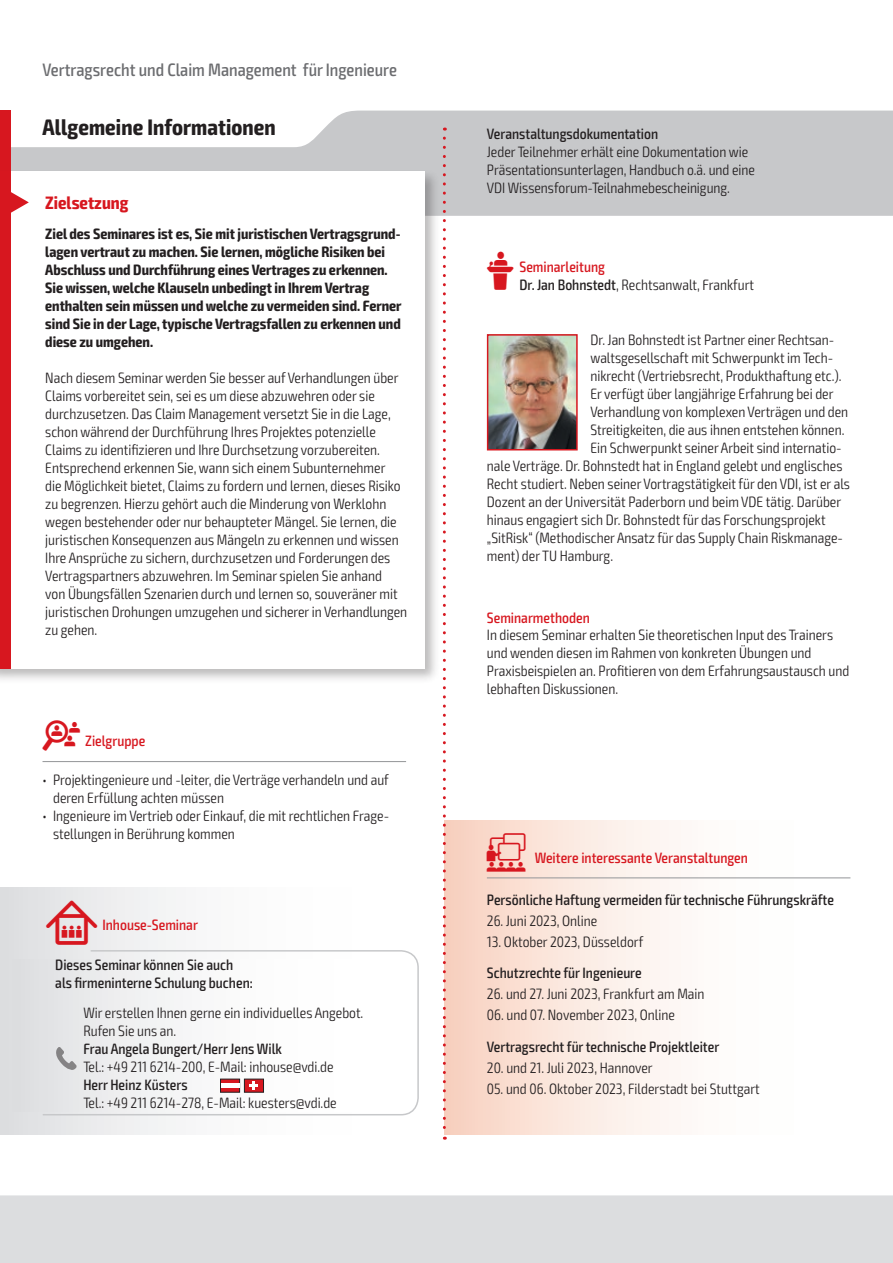
<style>
.page{position:relative;width:893px;height:1263px;background:#fff}
.page>*{position:absolute;margin:0;border:0;box-sizing:border-box;transform-origin:0 0}
.t1{font:700 condensed 22.5px "Exo 2";letter-spacing:.005em;color:#231f20}
.t2{font:500 condensed 18px "Exo 2";color:#6c6d70}
.t3{font:700 condensed 18px "Exo 2";color:#d7171f}
.t4{font:300 condensed 15px/18px "Exo 2";color:#231f20}
.t5{font:700 condensed 15px/18px "Exo 2";color:#231f20}
.t6{font:500 condensed 15px/18px "Exo 2";color:#231f20}
.t7{font:500 condensed 15px "Exo 2";color:#d7171f}
.s1{font-family:"VDI Iconset S4 A Regular";font-weight:400;font-stretch:normal}
.s2{font-family:"VDI Iconset S4 A Regular";font-weight:400;font-stretch:normal;font-size:15.45px}
.s3{font-family:"VDI Iconset S4 A Regular";font-weight:400;font-stretch:normal;color:#d7171f}
.s4{font-weight:500;color:#d7171f}
.s5{font-weight:500}
.s6{font-family:"VDI Iconset S4 A Regular";font-weight:400;font-stretch:normal;font-size:19.5px}
</style>
<div class="page">
<div style="left:0;top:1195px;width:893px;height:68px;background:#dcdddf"></div>
<svg style="left:11px;top:111px;width:881px;height:105px;fill:#c7c8ca"></svg>
<hr style="left:892px;top:111px;width:1px;height:105px;background:#d7171f">
<div style="left:0;top:111px;width:11px;height:63px;background:#d7171f"></div>
<div style="left:444px;top:820px;width:406px;height:314px;background:linear-gradient(to right,#f8d7c8,#fff)"></div>
<hr style="left:487px;top:877px;width:363px;height:1px;background:#939598">
<hr style="left:43px;top:761px;width:363px;height:1px;background:#939598">
<div style="left:0;top:168px;width:440px;height:516px;background:#231f20;opacity:.3"></div>
<div style="left:0;top:171px;width:424px;height:498px;background:#fff"></div>
<div style="left:0;top:171px;width:11px;height:498px;background:#d7171f"></div>
<svg style="left:11px;top:192px;width:18px;height:21px"></svg>
<div style="left:0;top:887px;width:419px;height:247px;background:linear-gradient(to right,#e2e3e5,#fff)"></div>
<svg style="left:42px;top:949px;width:377px;height:167px"></svg>
<div style="left:13px;top:959px;width:382px;height:152px;background:linear-gradient(to right,#e3e3e5,#fff)"></div>
<svg style="left:220px;top:1079px;width:44px;height:13px"></svg>
<div style="left:221px;top:1083px;width:18px;height:5px;background:#fff"></div>
<svg style="left:56px;top:1047px;width:21px;height:23px"></svg>
<img style="left:490px;top:337px;width:85px;height:110px">
<div style="left:487px;top:334px;width:91px;height:116px;border:2px solid #d7171f"></div>
<svg style="left:443px;top:138px;width:3px;height:1002px"></svg>
<p class="t2" style="left:43px;top:59px;width:356px">Vertragsrecht und Claim Management für Ingenieure</p>
<h1 class="t1" style="left:43px;top:113px;width:235px">Allgemeine Informationen</h1>
<p class="t6" style="left:487px;top:125px;width:173px">Veranstaltungsdokumentation</p>
<p class="t4" style="left:487px;top:143px;width:270px">Jeder Teilnehmer erhält eine Dokumentation wie<br>Präsentationsunterlagen, Handbuch o.ä. und eine<br>VDI Wissensforum-Teilnahmebescheinigung.</p>
<p class="t3" style="left:45px;top:192px;width:85px">Zielsetzung</p>
<p class="t5" style="left:45px;top:225px;width:358px">Ziel des Seminares ist es, Sie mit juristischen Vertragsgrund&shy;lagen vertraut zu machen. Sie lernen, mögliche Risiken bei Abschluss und Durchführung eines Vertrages zu erkennen.<br>Sie wissen, welche Klauseln unbedingt in Ihrem Vertrag enthalten sein müssen und welche zu vermeiden sind. Ferner sind Sie in der Lage, typische Vertragsfallen zu erkennen und diese zu umgehen.</p>
<p class="t4" style="left:45px;top:369px;width:363px">Nach diesem Seminar werden Sie besser auf Verhandlungen über Claims vorbereitet sein, sei es um diese abzuwehren oder sie durchzusetzen. Das Claim Management versetzt Sie in die Lage, schon während der Durchführung Ihres Projektes potenzielle Claims zu identifizieren und Ihre Durchsetzung vorzubereiten.<br>Entsprechend erkennen Sie, wann sich einem Subunternehmer<br>die Möglichkeit bietet, Claims zu fordern und lernen, dieses Risiko zu begrenzen. Hierzu gehört auch die Minderung von Werklohn wegen bestehender oder nur behaupteter Mängel. Sie lernen, die juristischen Konsequenzen aus Mängeln zu erkennen und wissen Ihre Ansprüche zu sichern, durchzusetzen und Forderungen des Vertragspartners abzuwehren. Im Seminar spielen Sie anhand<br>von Übungsfällen Szenarien durch und lernen so, souveräner mit juristischen Drohungen umzugehen und sicherer in Verhandlungen zu gehen.</p>
<p class="t7" style="left:43px;top:732px;width:104px"><span class="s1">Z</span> Zielgruppe</p>
<p class="t4" style="left:53px;top:771px;width:337px;text-indent:-11px">• Projektingenieure und -leiter, die Verträge verhandeln und auf deren Erfüllung achten müssen</p>
<p class="t4" style="left:53px;top:807px;width:337px;text-indent:-11px">• Ingenieure im Vertrieb oder Einkauf, die mit rechtlichen Frage&shy;stellungen in Berührung kommen</p>
<p class="t7" style="left:46px;top:916px;width:153px"><span class="s2">I</span> Inhouse-Seminar</p>
<p class="t6" style="left:55px;top:955px;width:199px">Dieses Seminar können Sie auch als firmeninterne Schulung buchen:</p>
<p class="t4" style="left:83px;top:1004px;width:282px">Wir erstellen Ihnen gerne ein individuelles Angebot.<br>Rufen Sie uns an.</p>
<p class="t6" style="left:83px;top:1040px;width:200px">Frau Angela Bungert/Herr Jens Wilk</p>
<p class="t4" style="left:83px;top:1058px;width:252px">Tel.: +49 211 6214-200, E-Mail: inhouse@vdi.de</p>
<p class="t6" style="left:83px;top:1076px;width:106px">Herr Heinz Küsters</p>
<p class="t4" style="left:83px;top:1094px;width:255px">Tel.: +49 211 6214-278, E-Mail: kuesters@vdi.de</p>
<p class="t4" style="left:519px;top:258px;width:236px;text-indent:-33px"><span class="s3">L</span> <span class="s4">Seminarleitung<br></span><span class="s5">Dr. Jan Bohnstedt</span>, Rechtsanwalt, Frankfurt</p>
<p class="t4" style="left:590px;top:331px;width:245px">Dr. Jan Bohnstedt ist Partner einer Rechtsan-</p>
<p class="t4" style="left:590px;top:349px;width:244px">waltsgesellschaft mit Schwerpunkt im Tech-</p>
<p class="t4" style="left:590px;top:367px;width:253px">nikrecht (Vertriebsrecht, Produkthaftung etc.).</p>
<p class="t4" style="left:590px;top:385px;width:245px">Er verfügt über langjährige Erfahrung bei der</p>
<p class="t4" style="left:590px;top:403px;width:259px">Verhandlung von komplexen Verträgen und den</p>
<p class="t4" style="left:590px;top:421px;width:256px">Streitigkeiten, die aus ihnen entstehen können.</p>
<p class="t4" style="left:590px;top:439px;width:253px">Ein Schwerpunkt seiner Arbeit sind internatio-</p>
<p class="t4" style="left:487px;top:457px;width:357px">nale Verträge. Dr. Bohnstedt hat in England gelebt und englisches</p>
<p class="t4" style="left:487px;top:475px;width:365px">Recht studiert. Neben seiner Vortragstätigkeit für den VDI, ist er als</p>
<p class="t4" style="left:487px;top:493px;width:356px">Dozent an der Universität Paderborn und beim VDE tätig. Darüber</p>
<p class="t4" style="left:487px;top:511px;width:340px">hinaus engagiert sich Dr. Bohnstedt für das Forschungsprojekt</p>
<p class="t4" style="left:487px;top:529px;width:358px">„SitRisk“ (Methodischer Ansatz für das Supply Chain Riskmanage-</p>
<p class="t4" style="left:487px;top:547px;width:128px">ment) der TU Hamburg.</p>
<p class="t7" style="left:487px;top:608px;width:104px">Seminarmethoden</p>
<p class="t4" style="left:487px;top:626px;width:364px">In diesem Seminar erhalten Sie theoretischen Input des Trainers und wenden diesen im Rahmen von konkreten Übungen und Praxisbeispielen an. Profitieren von dem Erfahrungsaustausch und lebhaften Diskussionen.</p>
<p class="t7" style="left:487px;top:848px;width:263px"><span class="s6">W</span> Weitere interessante Veranstaltungen</p>
<p class="t6" style="left:487px;top:891px;width:349px">Persönliche Haftung vermeiden für technische Führungskräfte</p>
<p class="t4" style="left:487px;top:912px;width:112px">26. Juni 2023, Online</p>
<p class="t4" style="left:487px;top:933px;width:158px">13. Oktober 2023, Düsseldorf</p>
<p class="t6" style="left:487px;top:964px;width:156px">Schutzrechte für Ingenieure</p>
<p class="t4" style="left:487px;top:985px;width:219px">26. und 27. Juni 2023, Frankfurt am Main</p>
<p class="t4" style="left:487px;top:1006px;width:189px">06. und 07. November 2023, Online</p>
<p class="t6" style="left:487px;top:1038px;width:234px">Vertragsrecht für technische Projektleiter</p>
<p class="t4" style="left:487px;top:1059px;width:167px">20. und 21. Juli 2023, Hannover</p>
<p class="t4" style="left:487px;top:1080px;width:274px">05. und 06. Oktober 2023, Filderstadt bei Stuttgart</p>
</div>
